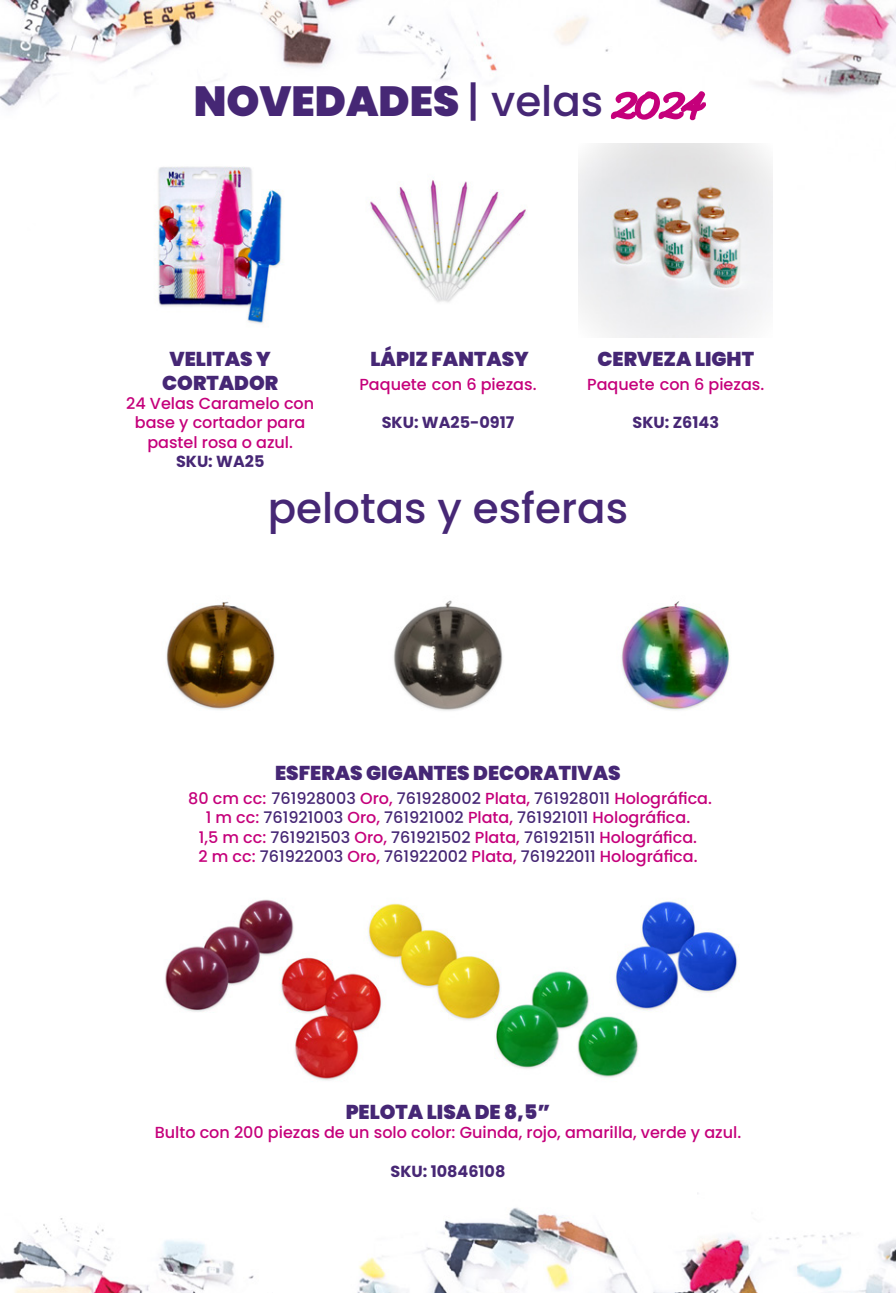
<style>
.page{position:relative;width:896px;height:1293px;background:#fff}
.page>*{position:absolute;margin:0;border:0;box-sizing:border-box;transform-origin:0 0}
.t1{font:900 42px "Poppins";color:#462775}
.t2{font:500 42px "Poppins";color:#462775}
.t3{font:900 20px/24px "Poppins";color:#462775;text-align:center}
.t4{font:500 16px/19.2px "Poppins";color:#c5007b;text-align:center}
.t5{font:700 16px "Poppins";color:#472775}
.s1{font-weight:500}
.s2{font-family:"Allura";font-weight:400;color:#c5007b}
.s3{color:#462775}
</style>
<div class="page">
<img style="left:0;top:0;width:896px;height:1292px">
<img style="left:123px;top:143px;width:194px;height:194px">
<img style="left:351px;top:143px;width:194px;height:194px">
<img style="left:578px;top:143px;width:195px;height:194px">
<img style="left:123px;top:557px;width:194px;height:194px">
<img style="left:351px;top:557px;width:194px;height:194px">
<img style="left:578px;top:557px;width:195px;height:194px">
<img style="left:156px;top:889px;width:583px;height:195px">
<p class="t1" style="left:194px;top:77px;width:510px">NOVEDADES <span class="s1">| velas</span> <span class="s2">2024</span></p>
<p class="t3" style="left:162px;top:347px;width:118px">VELITAS Y<br>CORTADOR</p>
<p class="t4" style="left:126px;top:394px;width:189px">24 Velas Caramelo con base y cortador para pastel rosa o azul.</p>
<p class="t5" style="left:176px;top:452px;width:90px">SKU: WA25</p>
<p class="t3" style="left:370px;top:347px;width:160px">LÁPIZ FANTASY</p>
<p class="t4" style="left:359px;top:375px;width:179px">Paquete con 6 piezas.</p>
<p class="t5" style="left:382px;top:413px;width:134px">SKU: WA25-0917</p>
<p class="t3" style="left:597px;top:347px;width:158px">CERVEZA LIGHT</p>
<p class="t4" style="left:587px;top:375px;width:179px">Paquete con 6 piezas.</p>
<p class="t5" style="left:632px;top:413px;width:88px">SKU: Z6143</p>
<p class="t2" style="left:268px;top:483px;width:362px">pelotas y esferas</p>
<p class="t3" style="left:275px;top:761px;width:347px">ESFERAS GIGANTES DECORATIVAS</p>
<p class="t4" style="left:188px;top:788px;width:525px">80 cm cc: <span class="s3">761928003</span> Oro, <span class="s3">761928002</span> Plata, <span class="s3">761928011</span> Holográfica.</p>
<p class="t4" style="left:206px;top:808px;width:486px">1 m cc: <span class="s3">761921003</span> Oro, <span class="s3">761921002</span> Plata, <span class="s3">761921011</span> Holográfica.</p>
<p class="t4" style="left:199px;top:827px;width:500px">1,5 m cc: <span class="s3">761921503</span> Oro, <span class="s3">761921502</span> Plata, <span class="s3">761921511</span> Holográfica.</p>
<p class="t4" style="left:198px;top:846px;width:500px">2 m cc: <span class="s3">761922003</span> Oro, <span class="s3">761922002</span> Plata, <span class="s3">761922011</span> Holográfica.</p>
<p class="t3" style="left:346px;top:1100px;width:206px">PELOTA LISA DE 8,5”</p>
<p class="t4" style="left:155px;top:1123px;width:588px">Bulto con 200 piezas de un solo color: Guinda, rojo, amarilla, verde y azul.</p>
<p class="t5" style="left:390px;top:1161px;width:116px">SKU: 10846108</p>
</div>
